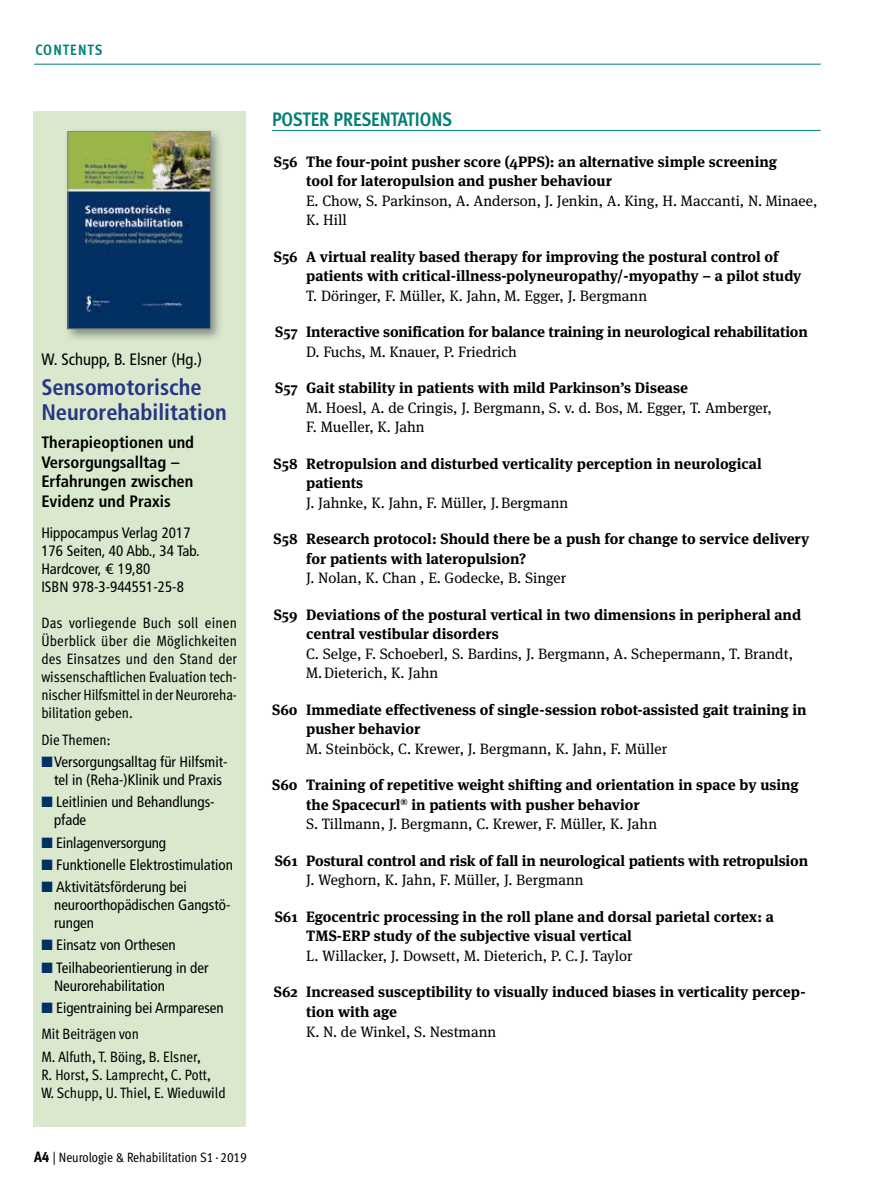
<style>
.page{position:relative;width:893px;height:1191px;background:#fff}
.page>*{position:absolute;margin:0;border:0;box-sizing:border-box;transform-origin:0 0}
.t1{font:700 condensed 22.5px/25.5px "Frutiger";color:#283583}
.t2{font:19.5px "Meta Cond Bold LF";letter-spacing:-.01em;color:#008174}
.t3{font:700 condensed 16.5px/19.5px "Frutiger";color:#000}
.t4{font:condensed 16.5px "Frutiger";color:#000}
.t5{font:700 15px/19.5px "Meta Serif Pro";color:#000}
.t6{font:15px/19.5px "Meta Serif Pro";color:#000}
.t7{font:condensed 15px/18px "Frutiger";color:#000}
.t8{font:15px/18px "Meta Cond Book LF";color:#000}
.t9{font:700 15px "Meta Cond";letter-spacing:.06em;color:#008174}
.t10{font:13.5px "Meta Cond Book LF";color:#000}
.s1{font-family:"Meta Cond Book LF";font-stretch:normal}
.s2{color:#003063}
.s3{font-family:"Meta Cond Extra Bold LF";font-size:15px}
.s4{font-weight:400}
</style>
<div class="page">
<hr style="left:272px;top:130px;width:549px;height:1px;background:#008174">
<hr style="left:34px;top:64px;width:787px;height:1px;background:#008174">
<div style="left:33px;top:111px;width:212px;height:1015px;background:#dae8ce"></div>
<img style="left:67px;top:131px;width:153px;height:208px">
<img style="left:70px;top:133px;width:139px;height:194px">
<div style="left:68px;top:131px;width:143px;height:198px;border:1px solid #878787"></div>
<p class="t9" style="left:36px;top:41px;width:68px">CONTENTS</p>
<p class="t4" style="left:41px;top:349px;width:162px">W. Schupp, B. Elsner (Hg.)</p>
<h1 class="t1" style="left:41px;top:374px;width:187px">Sensomotorische<br>Neurorehabilitation</h1>
<p class="t3" style="left:41px;top:433px;width:154px">Therapieoptionen und<br>Versorgungsalltag –<br>Erfahrungen zwischen<br>Evidenz und Praxis</p>
<p class="t7" style="left:41px;top:523px;width:160px">Hippocampus Verlag 2017<br>176 Seiten, 40 Abb., 34 Tab.<br>Hardcover, <span class="s1">€</span> 19,80<br>ISBN 978-3-944551-25-8</p>
<p class="t8" style="left:41px;top:613px;width:197px;text-align:justify">Das vorliegende Buch soll einen Überblick über die Möglichkeiten des Einsatzes und den Stand der wissenschaftlichen Evaluation tech&shy;nischer Hilfsmittel in der Neuroreha&shy;bilitation geben.</p>
<p class="t8" style="left:41px;top:730px;width:71px">Die Themen:</p>
<p class="t7" style="left:41px;top:753px;width:188px;text-align:center"><span class="s2">■</span>Versorgungsalltag für Hilfsmit&shy;tel in (Reha-)Klinik und Praxis</p>
<p class="t7" style="left:54px;top:793px;width:162px;text-indent:-13px"><span class="s2">■</span> Leitlinien und Behandlungs&shy;pfade</p>
<p class="t7" style="left:41px;top:833px;width:126px"><span class="s2">■</span> Einlagenversorgung</p>
<p class="t7" style="left:41px;top:856px;width:193px"><span class="s2">■</span> Funktionelle Elektrostimulation</p>
<p class="t7" style="left:54px;top:878px;width:178px;text-indent:-13px"><span class="s2">■</span> Aktivitätsförderung bei neuroorthopädischen Gangstö&shy;rungen</p>
<p class="t7" style="left:41px;top:936px;width:136px"><span class="s2">■</span> Einsatz von Orthesen</p>
<p class="t7" style="left:54px;top:958px;width:156px;text-indent:-13px"><span class="s2">■</span> Teilhabeorientierung in der<br>Neuro rehabilitation</p>
<p class="t7" style="left:41px;top:999px;width:184px"><span class="s2">■</span> Eigentraining bei Armparesen</p>
<p class="t8" style="left:41px;top:1023px;width:161px;line-height:22.2px">Mit Beiträgen von<br>M. Alfuth, T. Böing, B. Elsner,</p>
<p class="t8" style="left:41px;top:1065px;width:186px">R. Horst, S. Lamprecht, C. Pott,<br>W. Schupp, U. Thiel, E. Wieduwild</p>
<p class="t10" style="left:34px;top:1149px;width:214px"><span class="s3">A4</span> | Neurologie &amp; Rehabilitation S1· 2019</p>
<h2 class="t2" style="left:272px;top:108px;width:182px">POSTER PRESENTATIONS</h2>
<p class="t5" style="left:306px;top:150px;width:472px;text-indent:-32px">S56 The four-point pusher score (4PPS): an alternative simple screening tool for lateropulsion and pusher behaviour</p>
<p class="t6" style="left:306px;top:190px;width:513px">E. Chow, S. Parkinson, A. Anderson, J. Jenkin, A. King, H. Maccanti, N. Minaee,<br>K. Hill</p>
<p class="t5" style="left:306px;top:245px;width:497px;text-indent:-32px">S56 A virtual reality based therapy for improving the postural control of patients with critical-illness-polyneuropathy/-myopathy – a pilot study</p>
<p class="t6" style="left:306px;top:285px;width:342px">T. Döringer, F. Müller, K. Jahn, M. Egger, J. Bergmann</p>
<p class="t5" style="left:275px;top:321px;width:534px">S57 Interactive sonification for balance training in neurological rehabilitation</p>
<p class="t6" style="left:306px;top:341px;width:212px">D. Fuchs, M. Knauer, P. Friedrich</p>
<p class="t5" style="left:275px;top:377px;width:414px">S57 Gait stability in patients with mild Parkinson’s Disease</p>
<p class="t6" style="left:306px;top:397px;width:467px">M. Hoesl, A. de Cringis, J. Bergmann, S. v. d. Bos, M. Egger, T. Amberger,<br>F. Mueller, K. Jahn</p>
<p class="t5" style="left:306px;top:452px;width:457px;text-indent:-33px">S58 Retropulsion and disturbed verticality perception in neurological patients</p>
<p class="t6" style="left:306px;top:492px;width:264px">J. Jahnke, K. Jahn, F. Müller, J.Bergmann</p>
<p class="t5" style="left:306px;top:528px;width:505px;text-indent:-33px">S58 Research protocol: Should there be a push for change to service delivery for patients with lateropulsion?</p>
<p class="t6" style="left:306px;top:567px;width:261px">J. Nolan, K. Chan , E. Godecke, B. Singer</p>
<p class="t5" style="left:306px;top:603px;width:496px;text-indent:-33px">S59 Deviations of the postural vertical in two dimensions in peripheral and central vestibular disorders</p>
<p class="t6" style="left:306px;top:643px;width:489px">C. Selge, F. Schoeberl, S. Bardins, J. Bergmann, A. Schepermann, T. Brandt,<br>M.Dieterich, K. Jahn</p>
<p class="t5" style="left:306px;top:698px;width:502px;text-indent:-34px">S60 Immediate effectiveness of single-session robot-assisted gait training in pusher behavior</p>
<p class="t6" style="left:306px;top:738px;width:363px">M. Steinböck, C. Krewer, J. Bergmann, K. Jahn, F. Müller</p>
<p class="t5" style="left:306px;top:774px;width:494px;text-indent:-34px">S60 Training of repetitive weight shifting and orientation in space by using the Spacecurl<sup>®</sup> in patients with pusher behavior<br><span class="s4">S. Tillmann, J. Bergmann, C. Krewer, F. Müller, K. Jahn</span></p>
<p class="t5" style="left:275px;top:849px;width:535px">S61 Postural control and risk of fall in neurological patients with retropulsion</p>
<p class="t6" style="left:306px;top:869px;width:279px">J. Weghorn, K. Jahn, F. Müller, J. Bergmann</p>
<p class="t5" style="left:306px;top:905px;width:469px;text-indent:-31px">S61 Egocentric processing in the roll plane and dorsal parietal cortex: a<br>TMS-ERP study of the subjective visual vertical</p>
<p class="t6" style="left:306px;top:945px;width:328px">L. Willacker, J. Dowsett, M. Dieterich, P. C.J. Taylor</p>
<p class="t5" style="left:306px;top:981px;width:501px;text-indent:-32px">S62 Increased susceptibility to visually induced biases in verticality percep&shy;tion with age</p>
<p class="t6" style="left:306px;top:1020px;width:192px">K. N. de Winkel, S. Nestmann</p>
</div>
